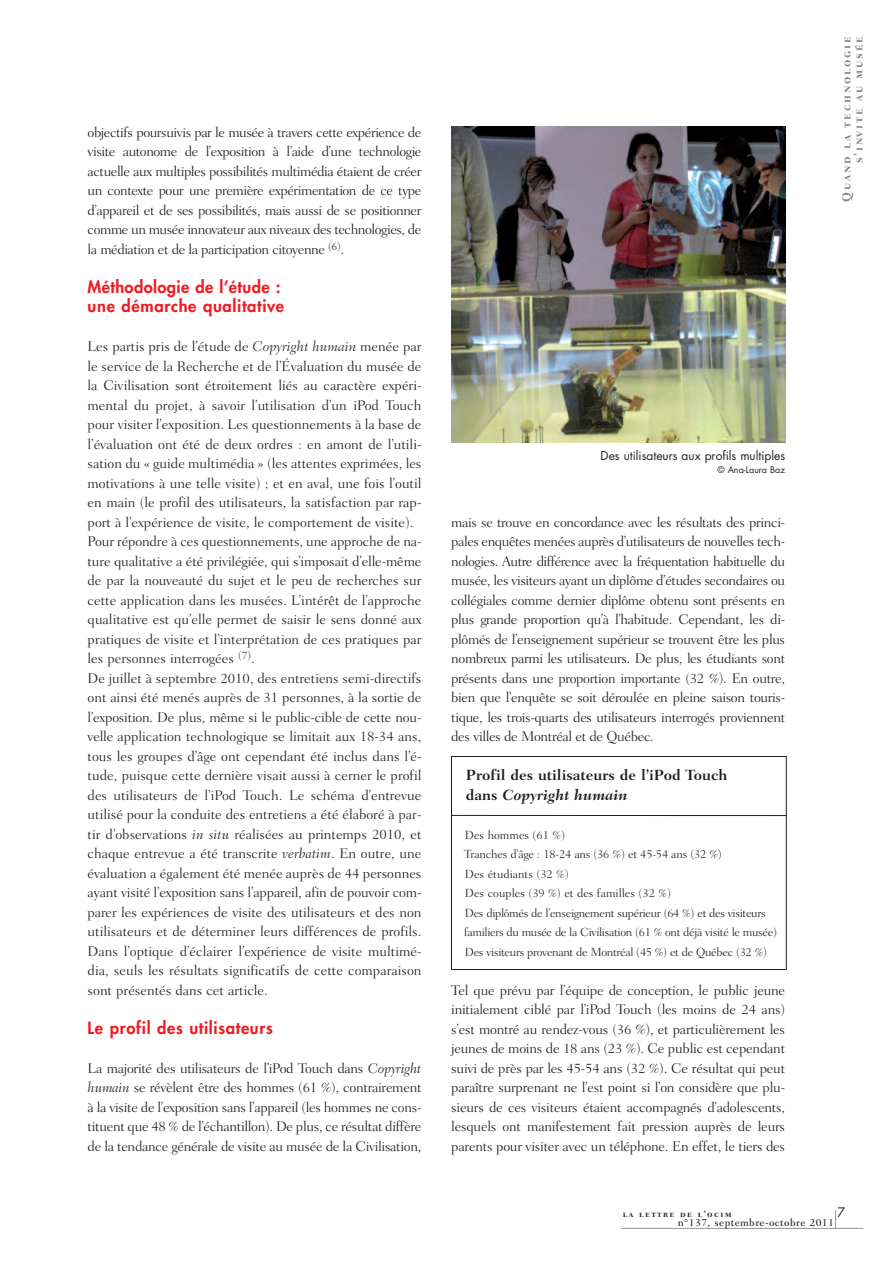
<style>
.page{position:relative;width:893px;height:1263px;background:#fff}
.page>*{position:absolute;margin:0;border:0;box-sizing:border-box;transform-origin:0 0}
.t1{font:800 16.5px/19.5px "Futura";letter-spacing:.04em;color:#ee1d23}
.t2{font:700 15px/19.5px "Fairfield LH";color:#231f20}
.t3{font:300 14.25px/19.5px "Fairfield LH";color:#231f20;text-align:justify}
.t4{font:12.75px "Futura";color:#231f20}
.t5{font:300 12px/19.5px "Fairfield LH";letter-spacing:-.025em;color:#231f20}
.t6{font:12px "Futura";color:#231f20}
.t7{font:12px/12px "Fairfield LH Bold SC";letter-spacing:.15em;color:#808285;text-align:right}
.t8{font:500 10.5px "Fairfield LH";letter-spacing:.04em;color:#231f20}
.t9{font:9px "Fairfield LH Bold SC";letter-spacing:.15em;color:#231f20}
.t10{font:9px "Futura";color:#231f20}
.s1{font-style:italic}
</style>
<div class="page">
<svg style="left:835px;top:1210px;width:1px;height:18px"></svg>
<hr style="left:621px;top:1228px;width:242px;height:1px;background:#939598">
<img style="left:452px;top:126px;width:334px;height:316px">
<div style="left:451px;top:756px;width:336px;height:214px;border:1px solid #231f20"></div>
<hr style="left:452px;top:815px;width:335px;height:1px;background:#231f20">
<p class="t3" style="left:88px;top:123px;width:335px">objectifs poursuivis par le musée à travers cette expérience de visite autonome de l’exposition à l’aide d’une technologie actuelle aux multiples possibilités multimédia étaient de créer un contexte pour une première expérimentation de ce type d’appareil et de ses possibilités, mais aussi de se positionner comme un musée innovateur aux niveaux des technologies, de la médiation et de la participation citoyenne <sup>(6)</sup>.</p>
<p class="t1" style="left:88px;top:278px;width:198px">Méthodologie de l’étude : une démarche qualitative</p>
<p class="t3" style="left:88px;top:338px;width:335px;text-align:left">Les partis pris de l’étude de <span class="s1">Copyright humain</span> menée par le service de la Recherche et de l’Évaluation du musée de la Civilisation sont étroitement liés au caractère expéri&shy;mental du projet, à savoir l’utilisation d’un iPod Touch pour visiter l’exposition. Les questionnements à la base de l’évaluation ont été de deux ordres : en amont de l’utili&shy;sation du « guide multimédia » (les attentes exprimées, les motivations à une telle visite) ; et en aval, une fois l’outil en main (le profil des utilisateurs, la satisfaction par rap&shy;port à l’expérience de visite, le comportement de visite).<br>Pour répondre à ces questionnements, une approche de na&shy;ture qualitative a été privilégiée, qui s’imposait d’elle-même de par la nouveauté du sujet et le peu de recherches sur cette application dans les musées. L’intérêt de l’approche qualitative est qu’elle permet de saisir le sens donné aux pratiques de visite et l’interprétation de ces pratiques par les personnes interrogées <sup>(7)</sup>.<br>De juillet à septembre 2010, des entretiens semi-directifs ont ainsi été menés auprès de 31 personnes, à la sortie de l’exposition. De plus, même si le public-cible de cette nou&shy;velle application technologique se limitait aux 18-34 ans, tous les groupes d’âge ont cependant été inclus dans l’é&shy;tude, puisque cette dernière visait aussi à cerner le profil des utilisateurs de l’iPod Touch. Le schéma d’entrevue utilisé pour la conduite des entretiens a été élaboré à par&shy;tir d’observations <span class="s1">in situ</span> réalisées au printemps 2010, et chaque entrevue a été transcrite <span class="s1">verbatim</span>. En outre, une évaluation a également été menée auprès de 44 personnes ayant visité l’exposition sans l’appareil, afin de pouvoir com&shy;parer les expériences de visite des utilisateurs et des non utilisateurs et de déterminer leurs différences de profils.<br>Dans l’optique d’éclairer l’expérience de visite multimé&shy;dia, seuls les résultats significatifs de cette comparaison sont présentés dans cet article.</p>
<p class="t1" style="left:88px;top:1019px;width:187px">Le profil des utilisateurs</p>
<p class="t3" style="left:88px;top:1059px;width:335px">La majorité des utilisateurs de l’iPod Touch dans <span class="s1">Copyright humain</span> se révèlent être des hommes (61 %), contrairement à la visite de l’exposition sans l’appareil (les hommes ne cons&shy;tituent que 48 % de l’échantillon). De plus, ce résultat diffère de la tendance générale de visite au musée de la Civilisation,</p>
<p class="t7" style="left:842px;top:202px;width:167px;rotate:-90deg">Quand la technologie s’invite au musée</p>
<p class="t6" style="left:600px;top:450px;width:186px">Des utilisateurs aux profils multiples</p>
<p class="t10" style="left:717px;top:466px;width:69px">© Ana-Laura Baz</p>
<p class="t3" style="left:451px;top:513px;width:335px">mais se trouve en concordance avec les résultats des princi&shy;pales enquêtes menées auprès d’utilisateurs de nouvelles tech&shy;nologies. Autre différence avec la fréquentation habituelle du musée, les visiteurs ayant un diplôme d’études secondaires ou collégiales comme dernier diplôme obtenu sont présents en plus grande proportion qu’à l’habitude. Cependant, les di&shy;plômés de l’enseignement supérieur se trouvent être les plus nombreux parmi les utilisateurs. De plus, les étudiants sont présents dans une proportion importante (32 %). En outre, bien que l’enquête se soit déroulée en pleine saison touris&shy;tique, les trois-quarts des utilisateurs interrogés proviennent des villes de Montréal et de Québec.</p>
<p class="t2" style="left:466px;top:767px;width:263px">Profil des utilisateurs de l’iPod Touch dans <span class="s1">Copyright humain</span></p>
<p class="t5" style="left:464px;top:826px;width:315px">Des hommes (61 %)<br>Tranches d’âge : 18-24 ans (36 %) et 45-54 ans (32 %)<br>Des étudiants (32 %)<br>Des couples (39 %) et des familles (32 %)<br>Des diplômés de l’enseignement supérieur (64 %) et des visiteurs familiers du musée de la Civilisation (61 % ont déjà visité le musée)<br>Des visiteurs provenant de Montréal (45 %) et de Québec (32 %)</p>
<p class="t3" style="left:451px;top:981px;width:335px">Tel que prévu par l’équipe de conception, le public jeune initialement ciblé par l’iPod Touch (les moins de 24 ans) s’est montré au rendez-vous (36 %), et particulièrement les jeunes de moins de 18 ans (23 %). Ce public est cependant suivi de près par les 45-54 ans (32 %). Ce résultat qui peut paraître surprenant ne l’est point si l’on considère que plu&shy;sieurs de ces visiteurs étaient accompagnés d’adolescents, lesquels ont manifestement fait pression auprès de leurs parents pour visiter avec un téléphone. En effet, le tiers des</p>
<p class="t4" style="left:837px;top:1206px;width:9px">7</p>
<p class="t9" style="left:623px;top:1210px;width:110px">la lettre de l’ocim</p>
<p class="t8" style="left:678px;top:1218px;width:158px">n°137, septembre-octobre 2011</p>
</div>
